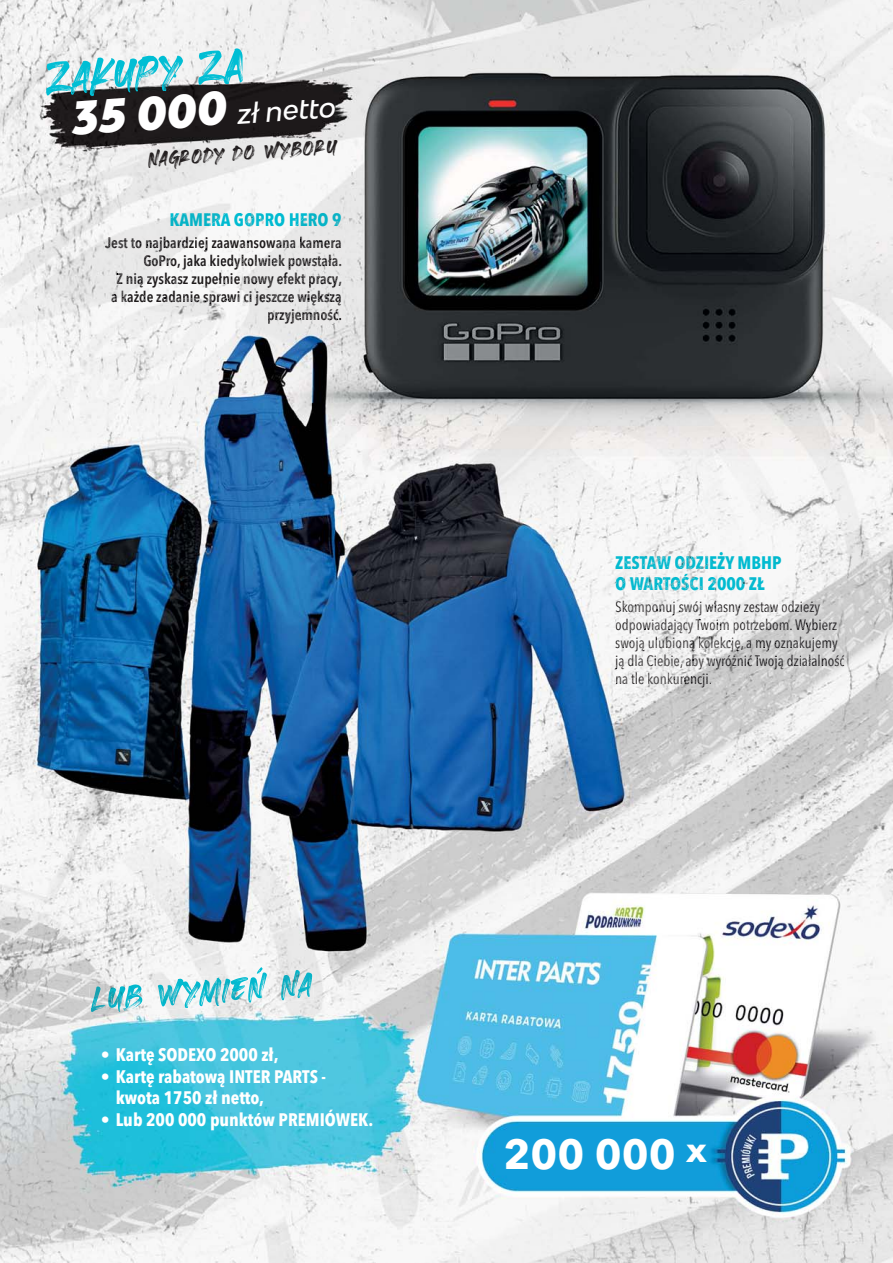
<style>
.page{position:relative;width:893px;height:1263px;background:#fff}
.page>*{position:absolute;margin:0;border:0;box-sizing:border-box;transform-origin:0 0}
.t1{font:67.35px "Heaters";color:#00bed4}
.t2{font:700 41.7px "Avenir Next LT Pro";color:#fff}
.t3{font:31.35px "Heaters";color:#231f20}
.t4{font:italic 500 27px "Bw Modelica SS01";color:#fff}
.t5{font:700 condensed 18px/21.6px "Avenir Next LT Pro";color:#fff}
.t6{font:700 condensed 18px/21.6px "Avenir Next LT Pro";color:#05bacf}
.t7{font:700 condensed 18px "Avenir Next LT Pro";color:#00bbd1}
.t8{font:condensed 15px/18px "Avenir Next LT Pro";color:#1f1c1c}
.t9{font:600 condensed 15px/18px "Avenir Next LT Pro";color:#171416;text-align:right}
.s1{font-weight:900;font-size:45px}
.s2{color:#06b3c6}
.s3{color:#0bb4c7}
.s4{color:#05bacf}
.s5{color:#0bb2c5}
.s6{color:#1f1c1c}
.s7{color:#1c181a}
.s8{color:#171517}
.s9{color:#201c1d}
.s10{color:#171516}
.s11{color:#1b181a}
.s12{color:#1f1c1d}
.s13{color:#191618}
.s14{color:#151214}
.s15{color:#010000}
.s16{color:#1b1819}
.s17{color:#100e11}
.s18{color:#1f1b1c}
.s19{color:#1e1a1b}
.s20{color:#151314}
.s21{color:#050407}
.s22{color:#141214}
.s23{color:#07b8cd}
.s24{color:#0bb5c9}
.s25{color:#00bbd1}
.s26{color:#00b8cd}
.s27{color:#01b9ce}
.s28{color:#00bacf}
.s29{color:#0dafc2}
.s30{color:#04bad0}
.s31{color:#1d191b}
.s32{color:#171416}
.s33{color:#0a080c}
.s34{color:#151315}
.s35{color:#060407}
.s36{color:#09060a}
.s37{color:#0a080b}
.s38{color:#131113}
.s39{color:#161416}
.s40{color:#121013}
.s41{color:#100e10}
.s42{color:#080609}
.s43{color:#0f0d10}
.s44{color:#131013}
.s45{color:#09070a}
.s46{color:#100d10}
.s47{color:#181517}
</style>
<div class="page">
<img style="left:0;top:0;width:893px;height:1263px">
<img style="left:171px;top:213px;width:170px;height:14px">
<img style="left:105px;top:237px;width:237px;height:15px">
<img style="left:144px;top:255px;width:198px;height:15px">
<img style="left:117px;top:272px;width:225px;height:16px">
<img style="left:112px;top:291px;width:230px;height:15px">
<img style="left:268px;top:309px;width:73px;height:15px">
<img style="left:616px;top:552px;width:165px;height:17px">
<img style="left:616px;top:574px;width:149px;height:17px">
<img style="left:616px;top:600px;width:204px;height:15px">
<img style="left:616px;top:618px;width:221px;height:15px">
<img style="left:616px;top:636px;width:222px;height:15px">
<img style="left:615px;top:654px;width:229px;height:15px">
<img style="left:616px;top:672px;width:98px;height:15px">
<img style="left:89px;top:969px;width:225px;height:46px">
<img style="left:91px;top:986px;width:15px;height:26px">
<svg style="left:257px;top:967px;width:6px;height:7px"></svg>
<h1 class="t1" style="left:42px;top:33px;width:202px;rotate:-4deg">Zakupy ZA</h1>
<h3 class="t4" style="left:72px;top:113px;width:266px;rotate:-4deg"><span class="s1">35 000</span> zł netto</h3>
<h3 class="t3" style="left:147px;top:138px;width:190px;rotate:-4deg">nagrody do wyboru</h3>
<p class="t7" style="left:169px;top:212px;width:174px">KA<span class="s2">ME</span><span class="s3">RA</span> G<span class="s4">OP</span>RO HER<span class="s2">O</span> <span class="s5">9</span></p>
<p class="t9" style="left:105px;top:235px;width:238px"><span class="s6">J</span><span class="s7">e</span>st to <span class="s8">najbar</span>dz<span class="s8">ie</span><span class="s9">j za</span><span class="s6">awan</span><span class="s9">sowa</span>na <span class="s8">k</span>amera <span class="s10">GoPr</span>o<span class="s11">,</span> <span class="s9">j</span><span class="s12">aka</span> <span class="s9">ki</span><span class="s12">ed</span><span class="s6">ykol</span><span class="s12">w</span><span class="s13">i</span>ek <span class="s8">p</span><span class="s10">ow</span><span class="s8">st</span><span class="s14">ał</span><span class="s10">a.<br></span><span class="s15">Z</span> <span class="s8">ni</span>ą <span class="s10">z</span><span class="s16">y</span><span class="s9">sk</span><span class="s12">as</span><span class="s9">z</span> <span class="s6">zu</span><span class="s9">pełnie n</span>owy efekt <span class="s8">pr</span><span class="s10">acy,<br></span><span class="s17">a</span> <span class="s10">ka</span><span class="s6">żde</span> <span class="s9">za</span>da<span class="s12">ni</span><span class="s6">e</span> <span class="s18">sp</span><span class="s19">ra</span><span class="s12">wi c</span><span class="s10">i</span> je<span class="s10">sz</span><span class="s20">cz</span>e wi<span class="s21">ęk</span>szą przyje<span class="s22">mn</span><span class="s14">oś</span><span class="s8">ć.</span></p>
<p class="t6" style="left:615px;top:553px;width:168px">ZE<span class="s23">ST</span><span class="s24">AW</span> ODZ<span class="s25">IE</span>ŻY <span class="s25">MBH</span><span class="s26">P<br></span><span class="s27">O</span> WA<span class="s28">RTOŚ</span><span class="s29">CI</span> <span class="s25">200</span>0 <span class="s30">ZŁ</span></p>
<p class="t8" style="left:615px;top:598px;width:231px"><span class="s31">Sk</span>om<span class="s7">po</span>nu<span class="s32">j</span> <span class="s19">sw</span>ój <span class="s7">w</span><span class="s11">ła</span>sn<span class="s18">y</span> <span class="s13">ze</span><span class="s16">st</span><span class="s31">aw</span> <span class="s18">odzi</span><span class="s13">e</span><span class="s33">ży </span><span class="s31">od</span><span class="s7">po</span><span class="s19">wi</span><span class="s7">ad</span><span class="s31">aj</span><span class="s14">ąc</span><span class="s32">y</span> <span class="s13">Tw</span><span class="s19">oi</span><span class="s31">m</span> <span class="s32">potr</span><span class="s34">ze</span><span class="s7">bo</span><span class="s35">m.</span><span class="s36">Wyb</span><span class="s37">ie</span><span class="s38">rz </span>swoją <span class="s19">ul</span><span class="s31">ub</span><span class="s22">io</span>ną <span class="s11">kol</span><span class="s21">ek</span><span class="s11">cj</span><span class="s8">ę,</span> <span class="s39">a</span> <span class="s35">m</span><span class="s36">y ozna</span><span class="s37">ku</span><span class="s36">je</span><span class="s40">my </span>ją d<span class="s18">la</span> <span class="s31">C</span><span class="s18">ie</span><span class="s40">bi</span><span class="s41">e,</span> <span class="s7">a</span><span class="s13">by</span> <span class="s41">w</span><span class="s36">yr</span><span class="s35">óżni</span><span class="s37">ć</span> <span class="s42">Tw</span><span class="s33">oj</span><span class="s43">ą</span> <span class="s37">dzia</span><span class="s33">ła</span><span class="s37">ln</span><span class="s44">oś</span><span class="s45">ć </span><span class="s12">na</span> <span class="s46">t</span><span class="s20">le</span> <span class="s18">kon</span><span class="s32">ku</span><span class="s47">re</span><span class="s13">n</span><span class="s36">c</span><span class="s35">ji.</span></p>
<p class="t5" style="left:101px;top:1045px;width:179px">• Kartę SODEXO 2000 zł,</p>
<p class="t5" style="left:116px;top:1067px;width:212px;text-indent:-15px">• Kartę rabatową INTER PARTS - kwota 1750 zł netto,</p>
<p class="t5" style="left:101px;top:1110px;width:274px">• Lub 200 000 punktów PREMIÓWEK.</p>
<h2 class="t2" style="left:503px;top:1134px;width:205px">200 000 <sup>x</sup></h2>
</div>
